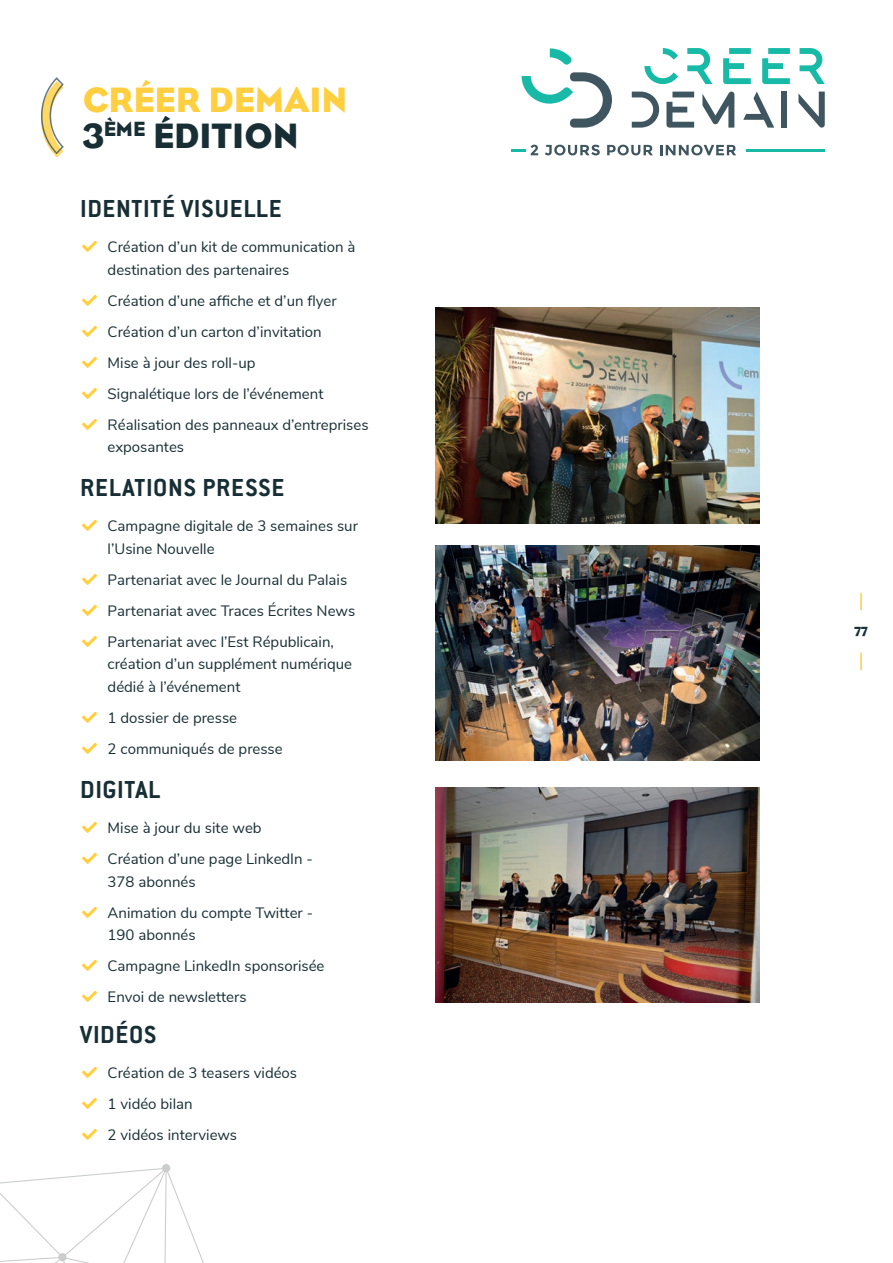
<style>
.page{position:relative;width:893px;height:1263px;background:#fff}
.page>*{position:absolute;margin:0;border:0;box-sizing:border-box;transform-origin:0 0}
.t1{font:36px/36px "Eagle";color:#ffcf3f}
.t2{font:700 27px "Conduit ITC Std";letter-spacing:.025em;color:#182e35}
.t3{font:15px/31px "Nunito Sans";color:#182f35}
.t4{font:13.5px "Eagle";color:#182e35}
.s1{color:#182e35}
</style>
<div class="page">
<img style="left:435px;top:308px;width:324px;height:215px">
<img style="left:435px;top:546px;width:324px;height:215px">
<img style="left:435px;top:787px;width:324px;height:215px">
<svg style="left:860px;top:593px;width:2px;height:17px"></svg>
<svg style="left:860px;top:653px;width:2px;height:17px"></svg>
<svg style="left:0;top:1164px;width:204px;height:99px"></svg>
<svg style="left:41px;top:77px;width:23px;height:81px"></svg>
<svg style="left:522px;top:48px;width:90px;height:80px"></svg>
<svg style="left:666px;top:92px;width:28px;height:36px"></svg>
<div style="left:781px;top:92px;width:6px;height:36px;background:#3f555f"></div>
<svg style="left:632px;top:92px;width:27px;height:36px"></svg>
<svg style="left:743px;top:92px;width:31px;height:36px"></svg>
<svg style="left:702px;top:92px;width:32px;height:36px"></svg>
<svg style="left:798px;top:92px;width:27px;height:36px"></svg>
<svg style="left:644px;top:48px;width:34px;height:36px"></svg>
<svg style="left:687px;top:48px;width:25px;height:36px"></svg>
<svg style="left:723px;top:48px;width:28px;height:36px"></svg>
<svg style="left:762px;top:48px;width:28px;height:36px"></svg>
<svg style="left:799px;top:48px;width:26px;height:36px"></svg>
<svg style="left:545px;top:145px;width:55px;height:10px"></svg>
<svg style="left:607px;top:145px;width:46px;height:10px"></svg>
<svg style="left:660px;top:145px;width:76px;height:10px"></svg>
<hr style="left:746px;top:149px;width:79px;height:2px;background:#17baa6">
<svg style="left:511px;top:145px;width:27px;height:10px"></svg>
<h1 class="t1" style="left:83px;top:82px;width:266px">CRÉER DEMAIN<br><span class="s1">3</span><sup>ÈME</sup> <span class="s1">ÉDITION</span></h1>
<h2 class="t2" style="left:80px;top:192px;width:203px">IDENTITÉ VISUELLE</h2>
<p class="t3" style="left:108px;top:235px;width:249px;line-height:22.5px">Création d’un kit de communication à destination des partenaires</p>
<p class="t3" style="left:108px;top:284px;width:262px">Création d’une affiche et d’un flyer Création d’un carton d’invitation<br>Mise à jour des roll-up<br>Signalétique lors de l’événement Réalisation des panneaux d’entreprises</p>
<p class="t3" style="left:108px;top:430px;width:78px">exposantes</p>
<h2 class="t2" style="left:80px;top:471px;width:206px">RELATIONS PRESSE</h2>
<p class="t3" style="left:108px;top:514px;width:252px;line-height:22.5px">Campagne digitale de 3 semaines sur l’Usine Nouvelle</p>
<p class="t3" style="left:108px;top:563px;width:249px">Partenariat avec le Journal du Palais<br>Partenariat avec Traces Écrites News<br>Partenariat avec l’Est Républicain,</p>
<p class="t3" style="left:108px;top:652px;width:246px;line-height:22.5px">création d’un supplément numérique dédié à l’événement</p>
<p class="t3" style="left:108px;top:701px;width:177px">1 dossier de presse<br>2 communiqués de presse</p>
<h2 class="t2" style="left:80px;top:773px;width:82px">DIGITAL</h2>
<p class="t3" style="left:108px;top:812px;width:207px">Mise à jour du site web<br>Création d’une page LinkedIn -</p>
<p class="t3" style="left:108px;top:865px;width:207px">378 abonnés<br>Animation du compte Twitter -</p>
<p class="t3" style="left:108px;top:919px;width:218px">190 abonnés<br>Campagne LinkedIn sponsorisée<br>Envoi de newsletters</p>
<h2 class="t2" style="left:80px;top:1018px;width:78px">VIDÉOS</h2>
<p class="t3" style="left:108px;top:1057px;width:191px">Création de 3 teasers vidéos<br>1 vidéo bilan<br>2 vidéos interviews</p>
<p class="t4" style="left:854px;top:624px;width:15px">77</p>
</div>
